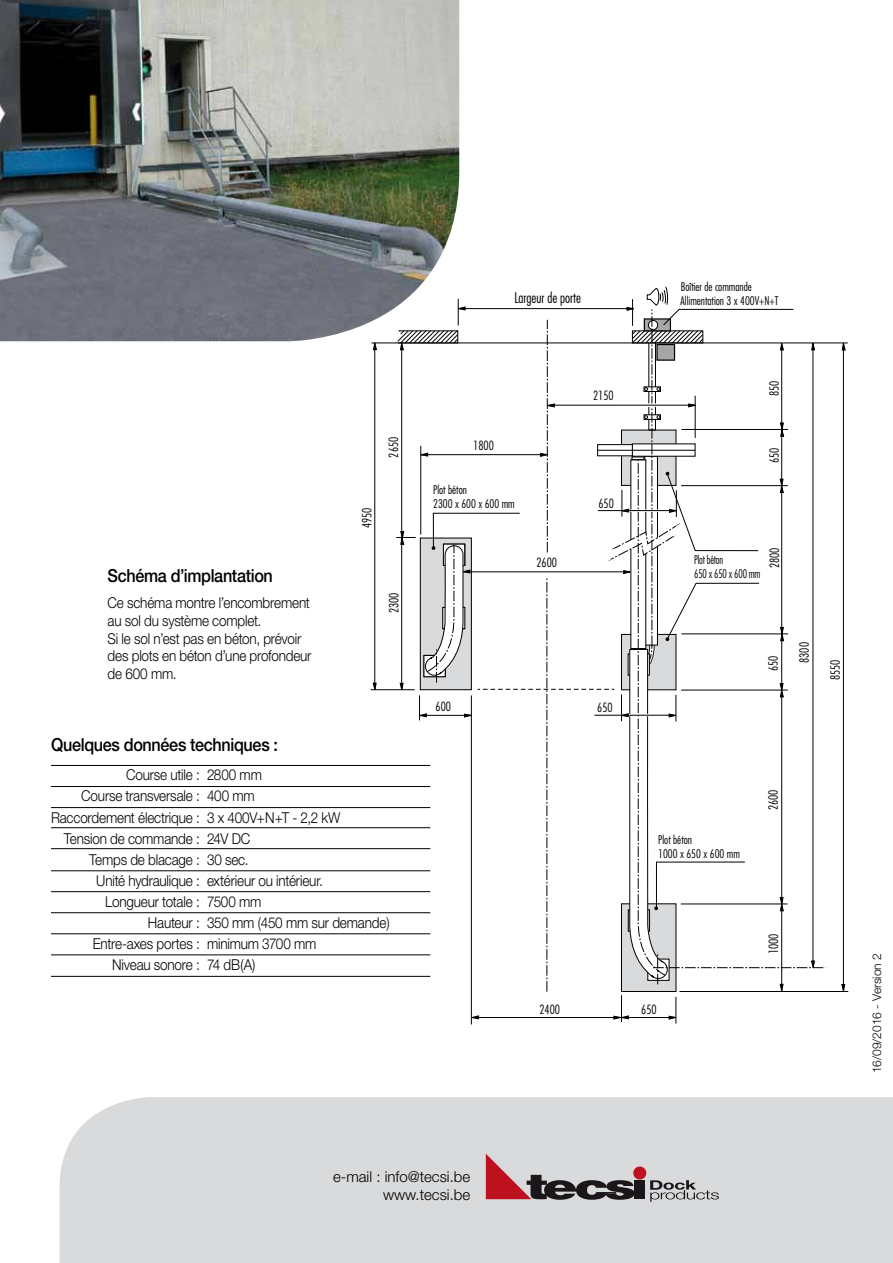
<style>
.page{position:relative;width:893px;height:1263px;background:#fff}
.page>*{position:absolute;margin:0;border:0;box-sizing:border-box;transform-origin:0 0}
.t1{font:500 18px "Helvetica Neue";letter-spacing:-.02em;color:#000;scale:.9 1}
.t2{font:300 15px/17.9px "Helvetica Neue";letter-spacing:-.015em;color:#000;scale:.9 1}
.t3{font:300 15px/18px "Helvetica Neue";letter-spacing:-.015em;color:#000;text-align:right}
.t4{font:300 condensed 14.25px "Futura";color:#000}
.t5{font:300 condensed 12.45px "Futura";color:#000}
.t6{font:300 12px "Helvetica Neue";color:#000}
.t7{font:300 condensed 11.7px/14px "Futura";color:#000}
.t8{font:300 condensed 11.7px/14px "Futura";color:#000;scale:.9 1}
</style>
<div class="page">
<div style="left:60px;top:1097px;width:833px;height:166px;background:#d9dadb"></div>
<hr style="left:679px;top:991px;width:169px;height:1px;background:#000">
<hr style="left:471px;top:695px;width:1px;height:329px;background:#000">
<hr style="left:371px;top:689px;width:44px;height:1px;background:#000">
<hr style="left:372px;top:343px;width:476px;height:1px;background:#000">
<svg style="left:842px;top:343px;width:4px;height:7px"></svg>
<svg style="left:841px;top:984px;width:4px;height:7px"></svg>
<hr style="left:843px;top:343px;width:1px;height:648px;background:#000">
<svg style="left:373px;top:286px;width:452px;height:737px"></svg>
<img style="left:0;top:0;width:459px;height:341px">
<hr style="left:51px;top:765px;width:379px;height:1px;background:#000">
<hr style="left:51px;top:786px;width:379px;height:1px;background:#000">
<hr style="left:51px;top:807px;width:379px;height:1px;background:#000">
<hr style="left:51px;top:848px;width:379px;height:1px;background:#000">
<hr style="left:51px;top:870px;width:379px;height:1px;background:#000">
<hr style="left:51px;top:891px;width:379px;height:1px;background:#000">
<hr style="left:51px;top:912px;width:379px;height:1px;background:#000">
<hr style="left:51px;top:933px;width:379px;height:1px;background:#000">
<hr style="left:51px;top:954px;width:379px;height:1px;background:#000">
<hr style="left:51px;top:976px;width:379px;height:1px;background:#000">
<hr style="left:51px;top:827px;width:379px;height:1px;background:#000">
<div style="left:634px;top:1180px;width:11px;height:19px;background:#1a161a"></div>
<svg style="left:486px;top:1154px;width:149px;height:46px;background:#a98f93"></svg>
<div style="left:633px;top:1166px;width:13px;height:13px;background:#bd1120;border-radius:50%"></div>
<svg style="left:650px;top:1180px;width:69px;height:22px;background:#aaaaac"></svg>
<p class="t4" style="left:514px;top:289px;width:68px">Largeur de porte</p>
<p class="t7" style="left:681px;top:280px;width:99px">Boîtier de commande<br>Allimentation 3 x 400V+N+T</p>
<p class="t1" style="left:108px;top:565px;width:185px">Schéma d’implantation</p>
<p class="t2" style="left:108px;top:593px;width:228px">Ce schéma montre l’encombrement au sol du système complet.<br>Si le sol n’est pas en béton, prévoir des plots en béton d’une profondeur de 600 mm.</p>
<p class="t5" style="left:359px;top:528px;width:22px;rotate:-90deg">4950</p>
<p class="t5" style="left:386px;top:458px;width:22px;rotate:-90deg">2650</p>
<p class="t5" style="left:473px;top:438px;width:22px">1800</p>
<p class="t7" style="left:433px;top:483px;width:83px">Plot béton<br>2300 x 600 x 600 mm</p>
<p class="t5" style="left:386px;top:613px;width:22px;rotate:-90deg">2300</p>
<p class="t5" style="left:436px;top:698px;width:17px">600</p>
<p class="t1" style="left:51px;top:734px;width:254px">Quelques données techniques :</p>
<p class="t2" style="left:126px;top:766px;width:152px">Course utile : 2800 mm</p>
<p class="t2" style="left:81px;top:787px;width:194px">Course transversale : 400 mm</p>
<p class="t2" style="left:51px;top:808px;width:323px">Raccordement électrique : 3 x 400V+N+T - 2,2 kW</p>
<p class="t2" style="left:64px;top:829px;width:209px">Tension de commande : 24V DC</p>
<p class="t2" style="left:89px;top:850px;width:179px">Temps de blacage : 30 sec.</p>
<p class="t2" style="left:96px;top:871px;width:253px">Unité hydraulique : extérieur ou intérieur.</p>
<p class="t2" style="left:105px;top:892px;width:175px">Longueur totale : 7500 mm</p>
<p class="t2" style="left:148px;top:913px;width:270px">Hauteur : 350 mm (450 mm sur demande)</p>
<p class="t2" style="left:93px;top:934px;width:250px">Entre-axes portes : minimum 3700 mm</p>
<p class="t2" style="left:112px;top:955px;width:161px">Niveau sonore : 74 dB(A)</p>
<p class="t5" style="left:536px;top:554px;width:22px">2600</p>
<p class="t5" style="left:539px;top:1002px;width:22px">2400</p>
<p class="t5" style="left:593px;top:388px;width:22px">2150</p>
<p class="t5" style="left:598px;top:496px;width:17px">650</p>
<p class="t5" style="left:597px;top:700px;width:17px">650</p>
<p class="t5" style="left:766px;top:396px;width:17px;rotate:-90deg">850</p>
<p class="t5" style="left:766px;top:463px;width:17px;rotate:-90deg">650</p>
<p class="t8" style="left:694px;top:552px;width:75px">Plot béton<br>650 x 650 x 600 mm</p>
<p class="t5" style="left:767px;top:568px;width:22px;rotate:-90deg">2800</p>
<p class="t5" style="left:765px;top:671px;width:17px;rotate:-90deg">650</p>
<p class="t5" style="left:796px;top:663px;width:22px;rotate:-90deg">8300</p>
<p class="t5" style="left:827px;top:680px;width:22px;rotate:-90deg">8550</p>
<p class="t7" style="left:658px;top:832px;width:83px">Plot béton<br>1000 x 650 x 600 mm</p>
<p class="t5" style="left:765px;top:810px;width:22px;rotate:-90deg">2600</p>
<p class="t5" style="left:641px;top:1002px;width:17px">650</p>
<p class="t5" style="left:766px;top:954px;width:22px;rotate:-90deg">1000</p>
<p class="t6" style="left:870px;top:1073px;width:122px;rotate:-90deg">16/09/2016 - Version 2</p>
<p class="t3" style="left:333px;top:1167px;width:139px">e-mail : info@tecsi.be www.tecsi.be</p>
</div>
